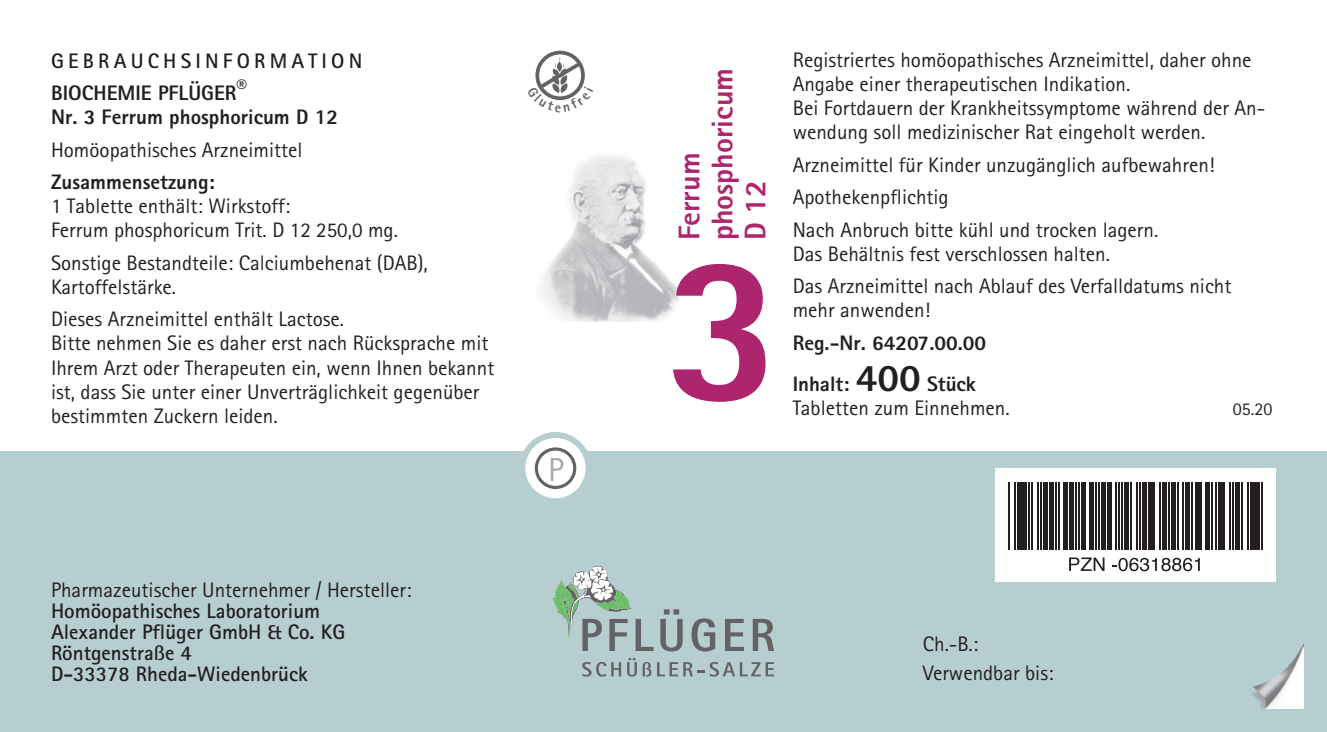
<style>
.page{position:relative;width:1327px;height:732px;background:#fff}
.page>*{position:absolute;margin:0;border:0;box-sizing:border-box;transform-origin:0 0}
.t1{font:800 210px "Rotis Sans Serif";color:#ad266d}
.t2{font:800 30px "Rotis Sans Serif";color:#ad266d}
.t3{font:21px/24px "Rotis Sans Serif";color:#231f20}
.t4{font:800 21px "Rotis Sans Serif";color:#231f20}
.t5{font:700 21px "Rotis Sans Serif";color:#231f20}
.t6{font:700 21px "Rotis Sans Serif";letter-spacing:.2em;color:#231f20}
.t7{font:18px "Rotis Sans Serif";color:#231f20}
.s1{font-size:39px}
</style>
<div class="page">
<div style="left:1px;top:451px;width:1326px;height:280px;background:#b7ced1"></div>
<img style="left:542px;top:155px;width:138px;height:166px">
<svg style="left:660px;top:609px;width:22px;height:42px"></svg>
<svg style="left:691px;top:618px;width:24px;height:33px"></svg>
<svg style="left:725px;top:618px;width:19px;height:32px"></svg>
<svg style="left:753px;top:618px;width:21px;height:32px"></svg>
<svg style="left:553px;top:566px;width:100px;height:84px"></svg>
<svg style="left:582px;top:662px;width:39px;height:14px"></svg>
<svg style="left:627px;top:658px;width:24px;height:18px"></svg>
<svg style="left:657px;top:662px;width:117px;height:14px"></svg>
<img style="left:1251px;top:645px;width:52px;height:63px">
<svg style="left:522px;top:435px;width:66px;height:66px;fill:#fff"></svg>
<div style="left:535px;top:447px;width:41px;height:42px;border:3px solid #636366;border-radius:50%"></div>
<svg style="left:551px;top:458px;width:12px;height:23px"></svg>
<div style="left:519px;top:432px;width:72px;height:72px;border:6px solid #b7ced1;border-radius:50%"></div>
<div style="left:535px;top:51px;width:50px;height:49px;border:4px solid #636366;border-radius:50%"></div>
<div style="left:995px;top:468px;width:281px;height:114px;background:#fff"></div>
<hr style="left:1008px;top:482px;width:1px;height:67px;background:#231f20">
<hr style="left:1014px;top:482px;width:1px;height:67px;background:#231f20">
<hr style="left:1017px;top:482px;width:4px;height:67px;background:#231f20">
<hr style="left:1022px;top:482px;width:4px;height:67px;background:#231f20">
<hr style="left:1028px;top:482px;width:2px;height:67px;background:#231f20">
<hr style="left:1031px;top:482px;width:2px;height:67px;background:#231f20">
<hr style="left:1037px;top:482px;width:1px;height:67px;background:#231f20">
<hr style="left:1040px;top:482px;width:2px;height:67px;background:#231f20">
<hr style="left:1043px;top:482px;width:4px;height:67px;background:#231f20">
<hr style="left:1049px;top:482px;width:4px;height:67px;background:#231f20">
<hr style="left:1054px;top:482px;width:2px;height:67px;background:#231f20">
<hr style="left:1058px;top:482px;width:1px;height:67px;background:#231f20">
<hr style="left:1063px;top:482px;width:4px;height:67px;background:#231f20">
<hr style="left:1069px;top:482px;width:4px;height:67px;background:#231f20">
<hr style="left:1075px;top:482px;width:1px;height:67px;background:#231f20">
<hr style="left:1078px;top:482px;width:1px;height:67px;background:#231f20">
<hr style="left:1081px;top:482px;width:4px;height:67px;background:#231f20">
<hr style="left:1089px;top:482px;width:4px;height:67px;background:#231f20">
<hr style="left:1095px;top:482px;width:1px;height:67px;background:#231f20">
<hr style="left:1098px;top:482px;width:2px;height:67px;background:#231f20">
<hr style="left:1101px;top:482px;width:4px;height:67px;background:#231f20">
<hr style="left:1107px;top:482px;width:4px;height:67px;background:#231f20">
<hr style="left:1115px;top:482px;width:1px;height:67px;background:#231f20">
<hr style="left:1118px;top:482px;width:2px;height:67px;background:#231f20">
<hr style="left:1121px;top:482px;width:2px;height:67px;background:#231f20">
<hr style="left:1124px;top:482px;width:4px;height:67px;background:#231f20">
<hr style="left:1130px;top:482px;width:2px;height:67px;background:#231f20">
<hr style="left:1136px;top:482px;width:1px;height:67px;background:#231f20">
<hr style="left:1139px;top:482px;width:2px;height:67px;background:#231f20">
<hr style="left:1142px;top:482px;width:4px;height:67px;background:#231f20">
<hr style="left:1148px;top:482px;width:4px;height:67px;background:#231f20">
<hr style="left:1153px;top:482px;width:2px;height:67px;background:#231f20">
<hr style="left:1159px;top:482px;width:2px;height:67px;background:#231f20">
<hr style="left:1162px;top:482px;width:4px;height:67px;background:#231f20">
<hr style="left:1168px;top:482px;width:1px;height:67px;background:#231f20">
<hr style="left:1171px;top:482px;width:4px;height:67px;background:#231f20">
<hr style="left:1177px;top:482px;width:1px;height:67px;background:#231f20">
<hr style="left:1182px;top:482px;width:2px;height:67px;background:#231f20">
<hr style="left:1186px;top:482px;width:4px;height:67px;background:#231f20">
<hr style="left:1191px;top:482px;width:2px;height:67px;background:#231f20">
<hr style="left:1194px;top:482px;width:2px;height:67px;background:#231f20">
<hr style="left:1198px;top:482px;width:4px;height:67px;background:#231f20">
<hr style="left:1206px;top:482px;width:4px;height:67px;background:#231f20">
<hr style="left:1211px;top:482px;width:2px;height:67px;background:#231f20">
<hr style="left:1214px;top:482px;width:2px;height:67px;background:#231f20">
<hr style="left:1218px;top:482px;width:4px;height:67px;background:#231f20">
<hr style="left:1223px;top:482px;width:2px;height:67px;background:#231f20">
<hr style="left:1229px;top:482px;width:2px;height:67px;background:#231f20">
<hr style="left:1232px;top:482px;width:2px;height:67px;background:#231f20">
<hr style="left:1235px;top:482px;width:4px;height:67px;background:#231f20">
<hr style="left:1241px;top:482px;width:2px;height:67px;background:#231f20">
<hr style="left:1247px;top:482px;width:1px;height:67px;background:#231f20">
<hr style="left:1250px;top:482px;width:4px;height:67px;background:#231f20">
<hr style="left:1255px;top:482px;width:4px;height:67px;background:#231f20">
<hr style="left:1261px;top:482px;width:2px;height:67px;background:#231f20">
<svg style="left:1069px;top:557px;width:35px;height:13px"></svg>
<svg style="left:1112px;top:557px;width:87px;height:14px"></svg>
<svg style="left:535px;top:57px;width:50px;height:44px"></svg>
<p class="t6" style="left:51px;top:47px;width:313px">GEBRAUCHSINFORMATION</p>
<p class="t4" style="left:51px;top:80px;width:198px">BIOCHEMIE PFLÜGER®</p>
<p class="t4" style="left:51px;top:104px;width:289px">Nr. 3 Ferrum phosphoricum D 12</p>
<p class="t3" style="left:51px;top:137px;width:253px">Homöopathisches Arzneimittel</p>
<p class="t4" style="left:51px;top:169px;width:165px">Zusammensetzung:</p>
<p class="t3" style="left:51px;top:194px;width:241px">1 Tablette enthält: Wirkstoff:</p>
<p class="t3" style="left:51px;top:218px;width:348px">Ferrum phosphoricum Trit. D 12 250,0 mg.</p>
<p class="t3" style="left:51px;top:250px;width:378px">Sonstige Bestandteile: Calciumbehenat (DAB),<br>Kartoffelstärke.</p>
<p class="t3" style="left:51px;top:307px;width:295px">Dieses Arzneimittel enthält Lactose.</p>
<p class="t3" style="left:51px;top:331px;width:445px">Bitte nehmen Sie es daher erst nach Rücksprache mit Ihrem Arzt oder Therapeuten ein, wenn Ihnen bekannt ist, dass Sie unter einer Unverträglichkeit gegenüber bestimmten Zuckern leiden.</p>
<p class="t3" style="left:51px;top:577px;width:362px">Pharmazeutischer Unternehmer / Hersteller:</p>
<p class="t5" style="left:51px;top:597px;width:271px">Homöopathisches Laboratorium</p>
<p class="t5" style="left:51px;top:618px;width:296px">Alexander Pflüger GmbH &amp; Co. KG</p>
<p class="t5" style="left:51px;top:639px;width:142px">Röntgenstraße 4</p>
<p class="t5" style="left:51px;top:660px;width:258px">D-33378 Rheda-Wiedenbrück</p>
<p class="t2" style="left:670px;top:240px;width:89px;rotate:-90deg">Ferrum</p>
<p class="t2" style="left:703px;top:240px;width:174px;rotate:-90deg">phosphoricum</p>
<p class="t2" style="left:736px;top:240px;width:62px;rotate:-90deg">D 12</p>
<p class="t1" style="left:665px;top:194px;width:118px">3</p>
<p class="t3" style="left:793px;top:48px;width:460px">Registriertes homöopathisches Arzneimittel, daher ohne<br>Angabe einer therapeutischen Indikation.</p>
<p class="t3" style="left:793px;top:96px;width:474px">Bei Fortdauern der Krankheitssymptome während der An&shy;wendung soll medizinischer Rat eingeholt werden.</p>
<p class="t3" style="left:793px;top:152px;width:423px">Arzneimittel für Kinder unzugänglich aufbewahren!</p>
<p class="t3" style="left:793px;top:185px;width:157px">Apothekenpflichtig</p>
<p class="t3" style="left:793px;top:217px;width:367px">Nach Anbruch bitte kühl und trocken lagern.</p>
<p class="t3" style="left:793px;top:241px;width:319px">Das Behältnis fest verschlossen halten.</p>
<p class="t3" style="left:793px;top:274px;width:440px">Das Arzneimittel nach Ablauf des Verfalldatums nicht mehr anwenden!</p>
<p class="t4" style="left:793px;top:329px;width:195px">Reg.-Nr. 64207.00.00</p>
<p class="t4" style="left:793px;top:371px;width:185px">Inhalt: <span class="s1">400</span> Stück</p>
<p class="t3" style="left:793px;top:396px;width:218px">Tabletten zum Einnehmen.</p>
<p class="t7" style="left:1232px;top:398px;width:41px">05.20</p>
<p class="t3" style="left:923px;top:631px;width:57px">Ch.-B.:</p>
<p class="t3" style="left:923px;top:660px;width:132px">Verwendbar bis:</p>
</div>
